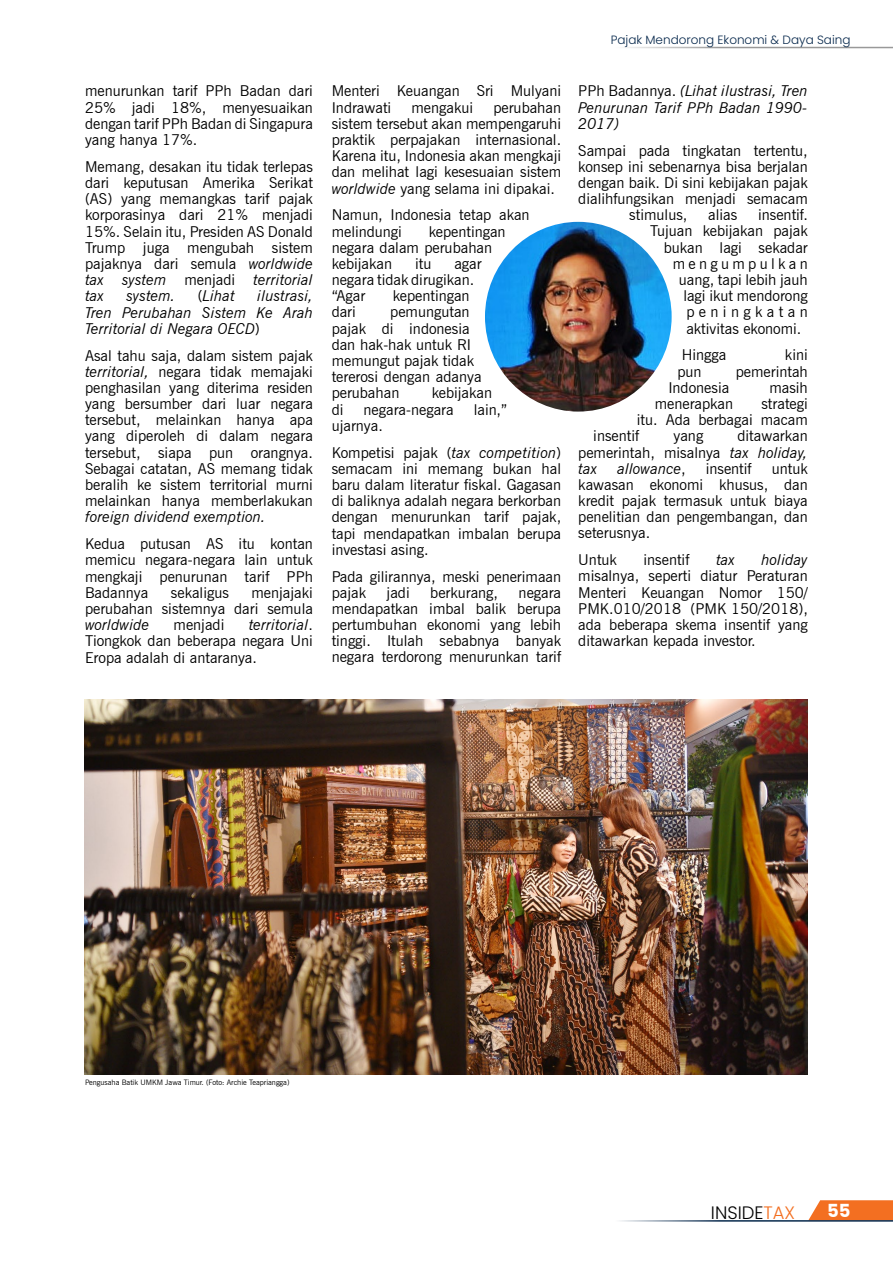
<style>
.page{position:relative;width:893px;height:1263px;background:#fff}
.page>*{position:absolute;margin:0;border:0;box-sizing:border-box;transform-origin:0 0}
.t1{font:300 18px "Poppins";color:#000}
.t2{font:18px "Poppins";color:#fff}
.t3{font:15px/16.2px "News Gothic BT";color:#000;text-align:justify}
.t4{font:italic 15px/16.2px "News Gothic BT";color:#000;text-align:justify}
.t5{font:15px "News Gothic BT";letter-spacing:.22em;color:#000}
.t6{font:15px "News Gothic BT";letter-spacing:.295em;color:#000}
.t7{font:300 12px "Poppins";color:#07284c}
.t8{font:7.5px "News Gothic BT";color:#000}
.s1{font-style:italic}
.s2{font-style:normal}
.s3{color:#f36f21}
</style>
<div class="page">
<svg style="left:808px;top:1200px;width:85px;height:20px;background:#f47b34"></svg>
<hr style="left:615px;top:1220px;width:278px;height:1px;background:#07284c">
<hr style="left:615px;top:47px;width:278px;height:1px;background:#999">
<img style="left:485px;top:222px;width:187px;height:190px">
<img style="left:85px;top:699px;width:723px;height:375px">
<p class="t3" style="left:85px;top:83px;width:229px">menurunkan tarif PPh Badan dari 25% jadi 18%, menyesuaikan dengan tarif PPh Badan di Singapura yang hanya 17%.</p>
<p class="t3" style="left:85px;top:158px;width:229px">Memang, desakan itu tidak terlepas dari keputusan Amerika Serikat (AS) yang memangkas tarif pajak korporasinya dari 21% menjadi 15%. Selain itu, Presiden AS Donald Trump juga mengubah sistem pajaknya dari semula <span class="s1">worldwide tax system</span> menjadi <span class="s1">territorial tax</span></p>
<p class="t4" style="left:126px;top:288px;width:50px">system.</p>
<p class="t4" style="left:198px;top:288px;width:39px"><span class="s2">(</span>Lihat</p>
<p class="t4" style="left:85px;top:288px;width:229px;text-indent:172px">ilustrasi, Tren Perubahan Sistem Ke Arah Territorial di Negara OECD<span class="s2">)</span></p>
<p class="t3" style="left:85px;top:347px;width:229px">Asal tahu saja, dalam sistem pajak <span class="s1">territorial,</span> negara tidak memajaki penghasilan yang diterima residen yang bersumber dari luar negara tersebut, melainkan hanya apa yang diperoleh di dalam negara tersebut, siapa pun orangnya.<br>Sebagai catatan, AS memang tidak beralih ke sistem territorial murni melainkan hanya memberlakukan</p>
<p class="t4" style="left:85px;top:509px;width:182px">foreign dividend exemption.</p>
<p class="t3" style="left:85px;top:536px;width:229px">Kedua putusan AS itu kontan memicu negara-negara lain untuk mengkaji penurunan tarif PPh Badannya</p>
<p class="t3" style="left:85px;top:584px;width:229px;text-align:right">menjajaki<br>perubahan sistemnya dari semula</p>
<p class="t4" style="left:85px;top:617px;width:66px">worldwide</p>
<p class="t3" style="left:174px;top:617px;width:52px">menjadi</p>
<p class="t3" style="left:171px;top:584px;width:59px">sekaligus</p>
<p class="t3" style="left:85px;top:617px;width:229px;text-indent:164px"><span class="s1">territorial</span>.<br>Tiongkok dan beberapa negara Uni Eropa adalah di antaranya.</p>
<p class="t3" style="left:332px;top:83px;width:231px">Menteri Keuangan Sri Mulyani<br>Indrawati</p>
<p class="t3" style="left:332px;top:99px;width:231px;text-indent:162px">perubahan sistem tersebut akan mempengaruhi praktik perpajakan internasional.<br>Karena itu, Indonesia akan mengkaji dan melihat lagi kesesuaian sistem <span class="s1">worldwide</span> yang selama ini dipakai.</p>
<p class="t3" style="left:332px;top:207px;width:199px">Namun, Indonesia tetap akan melindungi</p>
<p class="t3" style="left:412px;top:99px;width:63px">mengakui</p>
<p class="t3" style="left:332px;top:223px;width:175px;text-align:left;text-indent:97px">kepentingan negara dalam perubahan kebijakan</p>
<p class="t3" style="left:415px;top:255px;width:18px">itu</p>
<p class="t3" style="left:332px;top:255px;width:152px;text-align:left;text-indent:123px">agar negara tidak dirugikan. “Agar</p>
<p class="t3" style="left:393px;top:288px;width:78px">kepentingan</p>
<p class="t3" style="left:332px;top:304px;width:26px">dari</p>
<p class="t3" style="left:332px;top:304px;width:152px;text-align:left;text-indent:59px">pemungutan pajak di indonesia dan hak-hak untuk RI memungut pajak tidak tererosi dengan adanya perubahan</p>
<p class="t3" style="left:432px;top:385px;width:62px">kebijakan</p>
<p class="t3" style="left:332px;top:401px;width:13px">di</p>
<p class="t3" style="left:364px;top:401px;width:92px">negara-negara</p>
<p class="t3" style="left:474px;top:401px;width:35px">lain,”</p>
<p class="t3" style="left:332px;top:412px;width:231px;line-height:26.8px">ujarnya.<br>Kompetisi pajak (<span class="s1">tax competition</span>)</p>
<p class="t3" style="left:332px;top:460px;width:231px">semacam ini memang bukan hal baru dalam literatur fiskal. Gagasan di baliknya adalah negara berkorban dengan menurunkan tarif pajak, tapi mendapatkan imbalan berupa investasi asing.</p>
<p class="t3" style="left:332px;top:568px;width:231px">Pada gilirannya, meski penerimaan pajak</p>
<p class="t3" style="left:387px;top:584px;width:25px">jadi</p>
<p class="t3" style="left:430px;top:584px;width:69px">berkurang,</p>
<p class="t3" style="left:332px;top:584px;width:231px;text-indent:187px">negara mendapatkan imbal balik berupa pertumbuhan ekonomi yang lebih tinggi. Itulah sebabnya banyak negara terdorong menurunkan tarif</p>
<p class="t7" style="left:611px;top:33px;width:241px">Pajak Mendorong Ekonomi &amp; Daya Saing</p>
<p class="t4" style="left:578px;top:83px;width:231px"><span class="s2">PPh Badannya.</span> (Lihat ilustrasi, Tren Penurunan Tarif PPh Badan 1990- 2017)</p>
<p class="t3" style="left:578px;top:142px;width:231px">Sampai pada tingkatan tertentu,</p>
<p class="t3" style="left:578px;top:158px;width:231px">konsep ini sebenarnya bisa berjalan</p>
<p class="t3" style="left:578px;top:174px;width:231px">dengan baik. Di sini kebijakan pajak</p>
<p class="t3" style="left:578px;top:191px;width:231px">dialihfungsikan menjadi semacam</p>
<p class="t3" style="left:629px;top:207px;width:60px">stimulus,</p>
<p class="t3" style="left:708px;top:207px;width:31px">alias</p>
<p class="t3" style="left:758px;top:207px;width:51px">insentif.</p>
<p class="t3" style="left:650px;top:223px;width:159px">Tujuan kebijakan pajak</p>
<p class="t3" style="left:664px;top:239px;width:145px">bukan lagi sekadar</p>
<p class="t5" style="left:673px;top:254px;width:136px">mengumpulkan</p>
<p class="t3" style="left:679px;top:271px;width:131px">uang, tapi lebih jauh</p>
<p class="t3" style="left:683px;top:288px;width:126px">lagi ikut mendorong</p>
<p class="t6" style="left:686px;top:303px;width:123px">peningkatan</p>
<p class="t3" style="left:686px;top:320px;width:117px">aktivitas ekonomi.</p>
<p class="t3" style="left:682px;top:347px;width:46px">Hingga</p>
<p class="t3" style="left:785px;top:347px;width:24px">kini</p>
<p class="t3" style="left:677px;top:363px;width:26px">pun</p>
<p class="t3" style="left:736px;top:363px;width:74px">pemerintah</p>
<p class="t3" style="left:668px;top:379px;width:63px">Indonesia</p>
<p class="t3" style="left:769px;top:379px;width:40px">masih</p>
<p class="t3" style="left:655px;top:395px;width:80px">menerapkan</p>
<p class="t3" style="left:761px;top:395px;width:48px">strategi</p>
<p class="t3" style="left:637px;top:412px;width:173px">itu. Ada berbagai macam</p>
<p class="t3" style="left:593px;top:428px;width:48px">insentif</p>
<p class="t3" style="left:673px;top:428px;width:31px">yang</p>
<p class="t3" style="left:578px;top:428px;width:231px;text-indent:159px">ditawarkan pemerintah, misalnya <span class="s1">tax holiday, tax</span></p>
<p class="t4" style="left:617px;top:460px;width:70px">allowance<span class="s2">,</span></p>
<p class="t3" style="left:706px;top:460px;width:48px">insentif</p>
<p class="t3" style="left:578px;top:460px;width:231px;text-indent:193px">untuk kawasan ekonomi khusus, dan kredit pajak termasuk untuk biaya penelitian dan pengembangan, dan seterusnya.</p>
<p class="t3" style="left:578px;top:552px;width:40px">Untuk</p>
<p class="t3" style="left:643px;top:552px;width:48px">insentif</p>
<p class="t4" style="left:716px;top:552px;width:21px">tax</p>
<p class="t4" style="left:762px;top:552px;width:48px">holiday</p>
<p class="t3" style="left:578px;top:568px;width:231px">misalnya, seperti diatur Peraturan Menteri Keuangan Nomor 150/ PMK.010/2018 (PMK 150/2018), ada beberapa skema insentif yang ditawarkan kepada investor.</p>
<p class="t8" style="left:85px;top:1078px;width:206px">Pengusaha Batik UMKM Jawa Timur. (Foto: Archie Teapriangga)</p>
<p class="t1" style="left:711px;top:1202px;width:86px">INSIDE<span class="s3">TAX</span></p>
<p class="t2" style="left:827px;top:1200px;width:25px">55</p>
</div>
